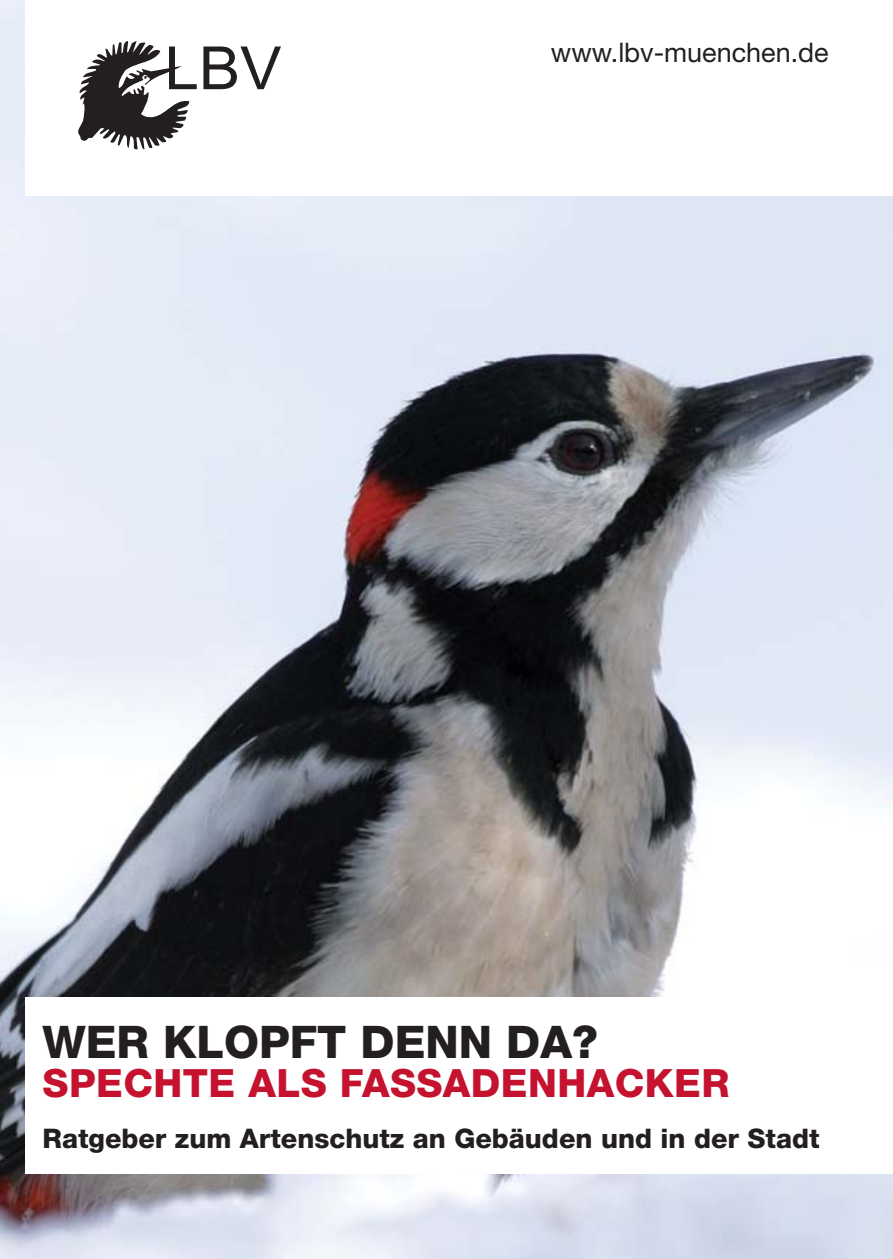
<style>
.page{position:relative;width:893px;height:1259px;background:#fff}
.page>*{position:absolute;margin:0;border:0;box-sizing:border-box;transform-origin:0 0}
.t1{font:800 45px "Helvetica Neue";color:#231f20}
.t2{font:800 39px "Helvetica Neue";letter-spacing:.01em;color:#c4122f}
.t3{font:800 27px "Helvetica Neue";color:#231f20}
.t4{font:27px "Helvetica Neue";color:#231f20}
</style>
<div class="page">
<img style="left:0;top:0;width:893px;height:1258px">
<div style="left:26px;top:997px;width:867px;height:176px;background:#fff"></div>
<div style="left:26px;top:0;width:867px;height:195px;background:#fff"></div>
<svg style="left:203px;top:46px;width:78px;height:43px"></svg>
<svg style="left:78px;top:41px;width:119px;height:108px"></svg>
<p class="t4" style="left:551px;top:42px;width:279px">www.lbv-muenchen.de</p>
<h1 class="t1" style="left:43px;top:1025px;width:557px">WER KLOPFT DENN DA?</h1>
<h2 class="t2" style="left:43px;top:1068px;width:689px">SPECHTE ALS FASSADENHACKER</h2>
<p class="t3" style="left:43px;top:1128px;width:778px">Ratgeber zum Artenschutz an Gebäuden und in der Stadt</p>
</div>
